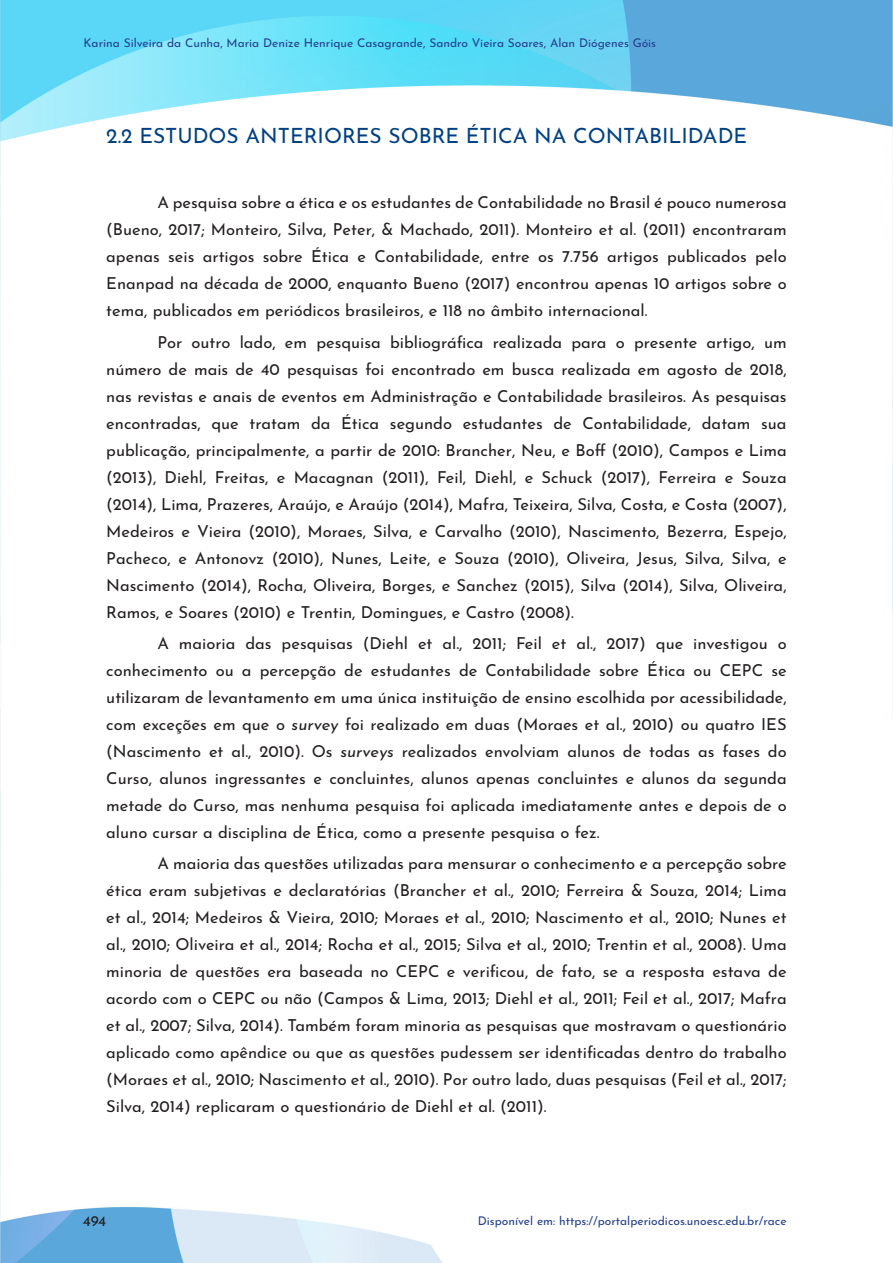
<style>
.page{position:relative;width:893px;height:1263px;background:#fff}
.page>*{position:absolute;margin:0;border:0;box-sizing:border-box;transform-origin:0 0}
.título_2{font:21px "Josefin Sans";color:#004082}
.Texto{font:16.5px/27px "Josefin Sans";color:#231f20;text-align:justify}
.t1{font:15px "Josefin Sans";color:#231f20}
.t2{font:12px "Josefin Sans";color:#253f8e}
.s1{font-style:italic}
</style>
<div class="page">
<img style="left:0;top:0;width:893px;height:1262px">
<p class="t2" style="left:84px;top:33px;width:574px">Karina Silveira da Cunha, Maria Denize Henrique Casagrande, Sandro Vieira Soares, Alan Diógenes Góis</p>
<p class="título_2" style="left:106px;top:118px;width:642px">2.2 ESTUDOS ANTERIORES SOBRE ÉTICA NA CONTABILIDADE</p>
<p class="Texto" style="left:106px;top:187px;width:682px;text-indent:51px">A pesquisa sobre a ética e os estudantes de Contabilidade no Brasil é pouco numerosa (Bueno, 2017; Monteiro, Silva, Peter, &amp; Machado, 2011). Monteiro et al. (2011) encontraram apenas seis artigos sobre Ética e Contabilidade, entre os 7.756 artigos publicados pelo Enanpad na década de 2000, enquanto Bueno (2017) encontrou apenas 10 artigos sobre o tema, publicados em periódicos brasileiros, e 118 no âmbito internacional.</p>
<p class="Texto" style="left:106px;top:326px;width:682px;text-indent:51px">Por outro lado, em pesquisa bibliográfica realizada para o presente artigo, um número de mais de 40 pesquisas foi encontrado em busca realizada em agosto de 2018, nas revistas e anais de eventos em Administração e Contabilidade brasileiros. As pesquisas encontradas, que tratam da Ética segundo estudantes de Contabilidade, datam sua publicação, principalmente, a partir de 2010: Brancher, Neu, e Boff (2010), Campos e Lima (2013), Diehl, Freitas, e Macagnan (2011), Feil, Diehl, e Schuck (2017), Ferreira e Souza (2014), Lima, Prazeres, Araújo, e Araújo (2014), Mafra, Teixeira, Silva, Costa, e Costa (2007), Medeiros e Vieira (2010), Moraes, Silva, e Carvalho (2010), Nascimento, Bezerra, Espejo, Pacheco, e Antonovz (2010), Nunes, Leite, e Souza (2010), Oliveira, Jesus, Silva, Silva, e Nascimento (2014), Rocha, Oliveira, Borges, e Sanchez (2015), Silva (2014), Silva, Oliveira, Ramos, e Soares (2010) e Trentin, Domingues, e Castro (2008).</p>
<p class="Texto" style="left:106px;top:627px;width:682px;text-indent:51px">A maioria das pesquisas (Diehl et al., 2011; Feil et al., 2017) que investigou o conhecimento ou a percepção de estudantes de Contabilidade sobre Ética ou CEPC se utilizaram de levantamento em uma única instituição de ensino escolhida por acessibilidade, com exceções em que o <span class="s1">survey</span> foi realizado em duas (Moraes et al., 2010) ou quatro IES (Nascimento et al., 2010). Os <span class="s1">surveys</span> realizados envolviam alunos de todas as fases do Curso, alunos ingressantes e concluintes, alunos apenas concluintes e alunos da segunda metade do Curso, mas nenhuma pesquisa foi aplicada imediatamente antes e depois de o aluno cursar a disciplina de Ética, como a presente pesquisa o fez.</p>
<p class="Texto" style="left:106px;top:848px;width:682px;text-indent:51px">A maioria das questões utilizadas para mensurar o conhecimento e a percepção sobre ética eram subjetivas e declaratórias (Brancher et al., 2010; Ferreira &amp; Souza, 2014; Lima et al., 2014; Medeiros &amp; Vieira, 2010; Moraes et al., 2010; Nascimento et al., 2010; Nunes et al., 2010; Oliveira et al., 2014; Rocha et al., 2015; Silva et al., 2010; Trentin et al., 2008). Uma minoria de questões era baseada no CEPC e verificou, de fato, se a resposta estava de acordo com o CEPC ou não (Campos &amp; Lima, 2013; Diehl et al., 2011; Feil et al., 2017; Mafra et al., 2007; Silva, 2014). Também foram minoria as pesquisas que mostravam o questionário aplicado como apêndice ou que as questões pudessem ser identificadas dentro do trabalho (Moraes et al., 2010; Nascimento et al., 2010). Por outro lado, duas pesquisas (Feil et al., 2017; Silva, 2014) replicaram o questionário de Diehl et al. (2011).</p>
<p class="t1" style="left:83px;top:1208px;width:25px">494</p>
<p class="t2" style="left:478px;top:1211px;width:310px">Disponível em: https://portalperiodicos.unoesc.edu.br/race</p>
</div>
